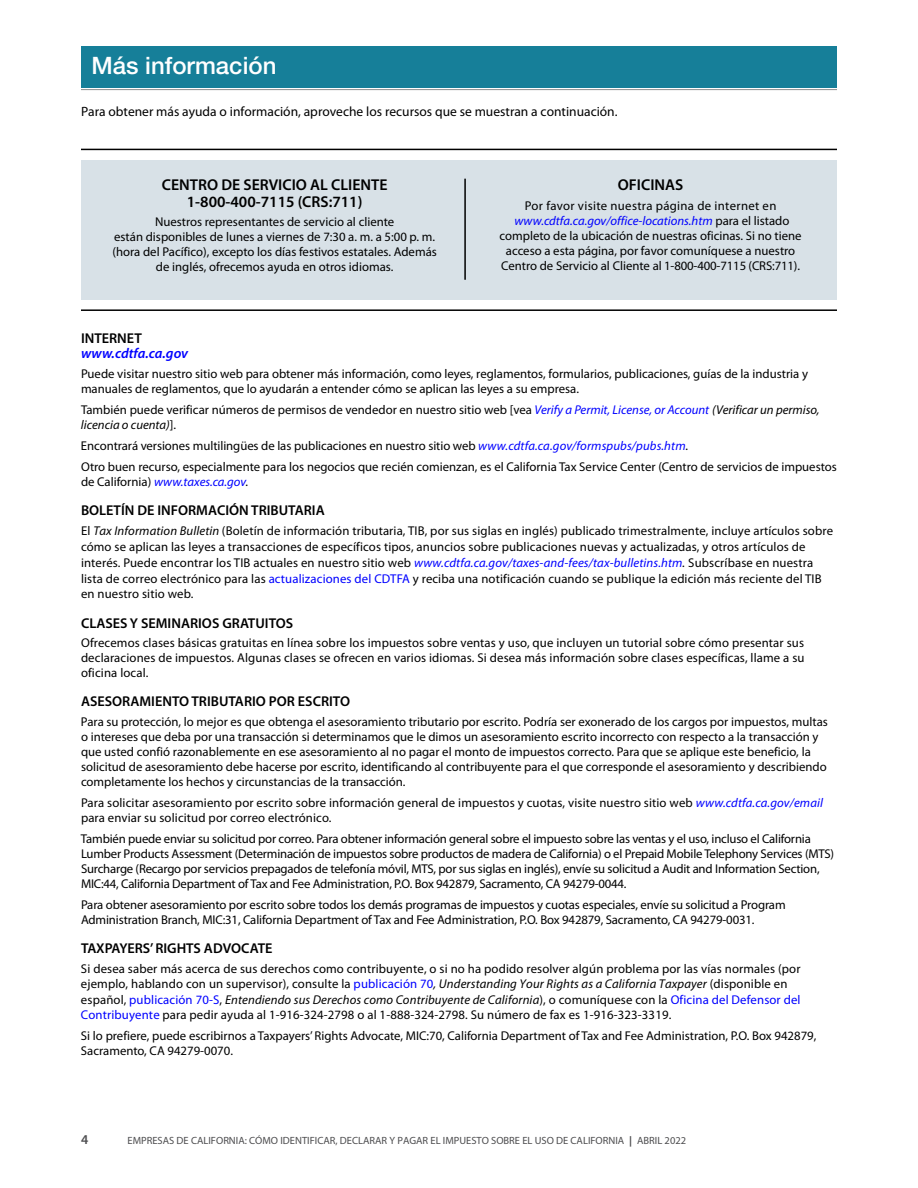
<style>
.page{position:relative;width:918px;height:1188px;background:#fff}
.page>*{position:absolute;margin:0;border:0;box-sizing:border-box;transform-origin:0 0}
.t1{font:500 24px "Helvetica Neue LT Std";color:#fff}
.t2{font:600 15.75px/16.5px "Myriad Pro";color:#000;text-align:center}
.t3{font:600 14.25px "Myriad Pro";color:#000}
.t4{font:italic 600 14.25px/15.8px "Myriad Pro";color:#00f}
.t5{font:13.5px "Myriad Pro";color:#000}
.t6{font:600 13.5px "Myriad Pro";color:#4d4d4f}
.t7{font:12.75px/15px "Myriad Pro";color:#000}
.t8{font:10.5px "Myriad Pro";color:#4d4d4f}
.s1{font-style:italic;color:#00f}
.s2{font-style:normal;color:#000}
.s3{font-style:italic}
.s4{color:#00f}
.s5{font-family:"Optima LT Std";font-weight:900}
</style>
<div class="page">
<div style="left:81px;top:46px;width:756px;height:42px;background:#167f99"></div>
<hr style="left:81px;top:89px;width:756px;height:1px;background:#8a8c8e">
<div style="left:81px;top:160px;width:756px;height:139px;background:#d8e1e7"></div>
<hr style="left:464px;top:179px;width:2px;height:101px;background:#000">
<hr style="left:81px;top:149px;width:756px;height:1px;background:#000">
<hr style="left:81px;top:309px;width:756px;height:2px;background:#000">
<h2 class="t1" style="left:92px;top:51px;width:186px">Más información</h2>
<p class="t5" style="left:81px;top:104px;width:538px">Para obtener más ayuda o información, aproveche los recursos que se muestran a continuación.</p>
<h3 class="t2" style="left:162px;top:177px;width:227px">CENTRO DE SERVICIO AL CLIENTE<br>1-800-400-7115 (CRS:711)</h3>
<p class="t7" style="left:112px;top:215px;width:326px;text-align:center">Nuestros representantes de servicio al cliente<br>están disponibles de lunes a viernes de 7:30 a. m. a 5:00 p. m. (hora del Pacífico), excepto los días festivos estatales. Además de inglés, ofrecemos ayuda en otros idiomas.</p>
<h3 class="t2" style="left:618px;top:177px;width:67px">OFICINAS</h3>
<p class="t7" style="left:499px;top:198px;width:304px;text-align:center">Por favor visite nuestra página de internet en <span class="s1">www.cdtfa.ca.gov/office-locations.htm</span> para el listado completo de la ubicación de nuestras oficinas. Si no tiene acceso a esta página, por favor comuníquese a nuestro Centro de Servicio al Cliente al 1-800-400-7115 (CRS:711).</p>
<h3 class="t4" style="left:81px;top:330px;width:109px"><span class="s2">INTERNET </span>www.cdtfa.ca.gov</h3>
<p class="t7" style="left:81px;top:366px;width:729px">Puede visitar nuestro sitio web para obtener más información, como leyes, reglamentos, formularios, publicaciones, guías de la industria y manuales de reglamentos, que lo ayudarán a entender cómo se aplican las leyes a su empresa.</p>
<p class="t7" style="left:81px;top:402px;width:740px">También puede verificar números de permisos de vendedor en nuestro sitio web [vea <span class="s1">Verify a Permit, License, or Account</span> <span class="s3">(Verificar un permiso, licencia o cuenta)</span>].</p>
<p class="t7" style="left:81px;top:438px;width:609px">Encontrará versiones multilingües de las publicaciones en nuestro sitio web <span class="s1">www.cdtfa.ca.gov/formspubs/pubs.htm</span><span class="s3">.</span></p>
<p class="t7" style="left:81px;top:459px;width:757px">Otro buen recurso, especialmente para los negocios que recién comienzan, es el California Tax Service Center (Centro de servicios de impuestos de California) <span class="s1">www.taxes.ca.gov</span><span class="s3">.</span></p>
<h3 class="t3" style="left:81px;top:502px;width:245px">BOLETÍN DE INFORMACIÓN TRIBUTARIA</h3>
<p class="t7" style="left:81px;top:523px;width:754px;line-height:15.8px">El <span class="s3">Tax Information Bulletin</span> (Boletín de información tributaria, TIB, por sus siglas en inglés) publicado trimestralmente, incluye artículos sobre cómo se aplican las leyes a transacciones de específicos tipos, anuncios sobre publicaciones nuevas y actualizadas, y otros artículos de interés. Puede encontrar los TIB actuales en nuestro sitio web <span class="s1">www.cdtfa.ca.gov/taxes-and-fees/tax-bulletins.htm</span><span class="s3">.</span> Subscríbase en nuestra lista de correo electrónico para las <span class="s4">actualizaciones del CDTFA</span> y reciba una notificación cuando se publique la edición más reciente del TIB en nuestro sitio web.</p>
<h3 class="t3" style="left:81px;top:615px;width:214px">CLASES Y SEMINARIOS GRATUITOS</h3>
<p class="t7" style="left:81px;top:636px;width:725px;text-align:justify">Ofrecemos clases básicas gratuitas en línea sobre los impuestos sobre ventas y uso, que incluyen un tutorial sobre cómo presentar sus declaraciones de impuestos. Algunas clases se ofrecen en varios idiomas. Si desea más información sobre clases específicas, llame a su oficina local.</p>
<h3 class="t3" style="left:81px;top:694px;width:271px">ASESORAMIENTO TRIBUTARIO POR ESCRITO</h3>
<p class="t7" style="left:81px;top:714px;width:748px">Para su protección, lo mejor es que obtenga el asesoramiento tributario por escrito. Podría ser exonerado de los cargos por impuestos, multas o intereses que deba por una transacción si determinamos que le dimos un asesoramiento escrito incorrecto con respecto a la transacción y que usted confió razonablemente en ese asesoramiento al no pagar el monto de impuestos correcto. Para que se aplique este beneficio, la solicitud de asesoramiento debe hacerse por escrito, identificando al contribuyente para el que corresponde el asesoramiento y describiendo completamente los hechos y circunstancias de la transacción.</p>
<p class="t7" style="left:81px;top:795px;width:744px">Para solicitar asesoramiento por escrito sobre información general de impuestos y cuotas, visite nuestro sitio web <span class="s1">www.cdtfa.ca.gov/email </span>para enviar su solicitud por correo electrónico.</p>
<p class="t7" style="left:81px;top:831px;width:755px">También puede enviar su solicitud por correo. Para obtener información general sobre el impuesto sobre las ventas y el uso, incluso el California Lumber Products Assessment (Determinación de impuestos sobre productos de madera de California) o el Prepaid Mobile Telephony Services (MTS)<br>Surcharge (Recargo por servicios prepagados de telefonía móvil, MTS, por sus siglas en inglés), envíe su solicitud a Audit and Information Section, MIC:44, California Department of Tax and Fee Administration, P.O. Box 942879, Sacramento, CA 94279-0044.</p>
<p class="t7" style="left:81px;top:897px;width:706px">Para obtener asesoramiento por escrito sobre todos los demás programas de impuestos y cuotas especiales, envíe su solicitud a Program<br>Administration Branch, MIC:31, California Department of Tax and Fee Administration, P.O. Box 942879, Sacramento, CA 94279-0031.</p>
<h3 class="t3" style="left:81px;top:940px;width:193px">TAXPAYERS’ RIGHTS ADVOCATE</h3>
<p class="t7" style="left:81px;top:961px;width:721px;line-height:15.5px">Si desea saber más acerca de sus derechos como contribuyente, o si no ha podido resolver algún problema por las vías normales (por ejemplo, hablando con un supervisor), consulte la <span class="s4">publicación 70</span><span class="s3">, Understanding Your Rights as a California Taxpayer</span> (disponible en español, <span class="s4">publicación 70-S</span>, <span class="s3">Entendiendo sus Derechos como Contribuyente de California</span>), o comuníquese con la <span class="s4">Oficina del Defensor del Contribuyente</span> para pedir ayuda al 1-916-324-2798 o al 1-888-324-2798. Su número de fax es 1-916-323-3319.</p>
<p class="t7" style="left:81px;top:1029px;width:737px">Si lo prefiere, puede escribirnos a Taxpayers’ Rights Advocate, MIC:70, California Department of Tax and Fee Administration, P.O. Box 942879,<br>Sacramento, CA 94279-0070.</p>
<p class="t6" style="left:81px;top:1132px;width:9px">4</p>
<p class="t8" style="left:128px;top:1135px;width:560px">EMPRESAS DE CALIFORNIA: CÓMO IDENTIFICAR, DECLARAR Y PAGAR EL IMPUESTO SOBRE EL USO DE CALIFORNIA <span class="s5">|</span> ABRIL 2022</p>
</div>
